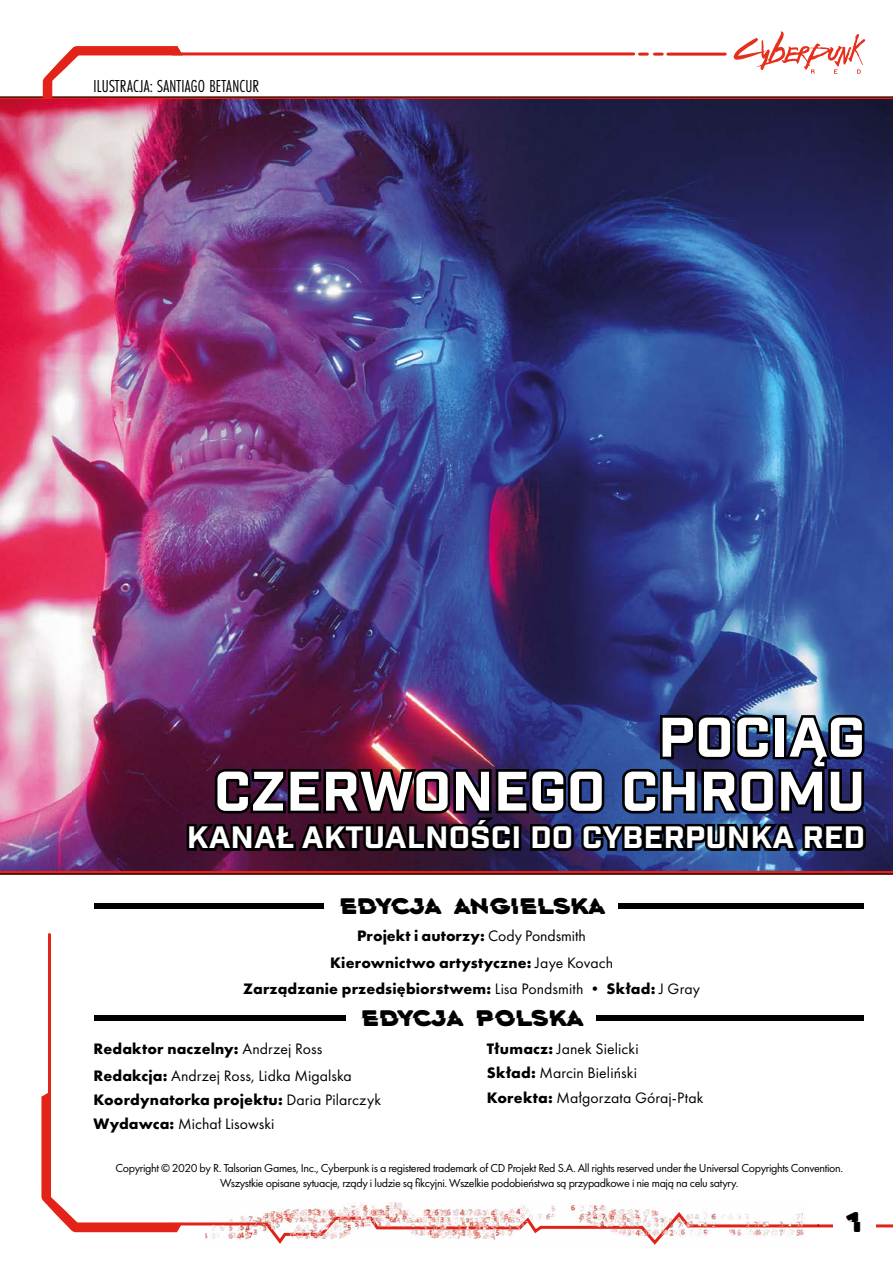
<style>
.page{position:relative;width:893px;height:1263px;background:#fff}
.page>*{position:absolute;margin:0;border:0;box-sizing:border-box;transform-origin:0 0}
.t1{font:54px/54px "Industry Inc Base";color:#fff;text-align:right;scale:1.1 1}
.t2{font:30px "Industry Inc Base";color:#fff;scale:1.1 1}
.t3{font:28.5px "Bisect";color:#000}
.t4{font:22.5px "Bisect";letter-spacing:-.02em;color:#000}
.t5{font:18px "Futura PT Cond";letter-spacing:.01em;color:#000}
.t6{font:700 15.75px/26.5px "Futura PT";letter-spacing:.01em;color:#000;text-align:center}
.t7{font:15.75px/24.5px "Futura PT";letter-spacing:.005em;color:#000}
.t8{font:12px/14.4px "Futura PT";letter-spacing:-.03em;color:#000;text-align:center}
.s1{font-weight:400}
.s2{font-weight:700}
</style>
<div class="page">
<svg style="left:48px;top:933px;width:845px;height:295px"></svg>
<img style="left:205px;top:1202px;width:600px;height:43px">
<svg style="left:41px;top:1089px;width:143px;height:144px"></svg>
<div style="left:0;top:96px;width:893px;height:8px;background:#621207"></div>
<hr style="left:0;top:98px;width:893px;height:4px;background:#e42318">
<div style="left:0;top:867px;width:893px;height:7px;background:#5d1005"></div>
<svg style="left:0;top:870px;width:893px;height:3px;background:#ac242f"></svg>
<svg style="left:733px;top:31px;width:133px;height:43px"></svg>
<svg style="left:185px;top:52px;width:452px;height:45px"></svg>
<svg style="left:640px;top:53px;width:7px;height:3px"></svg>
<hr style="left:668px;top:53px;width:57px;height:3px;background:#e42318">
<svg style="left:654px;top:53px;width:8px;height:3px"></svg>
<svg style="left:39px;top:46px;width:146px;height:52px"></svg>
<img style="left:0;top:99px;width:893px;height:771px">
<div style="left:833px;top:1210px;width:42px;height:21px;background:#fff"></div>
<div style="left:94px;top:903px;width:770px;height:5px;background:#000"></div>
<div style="left:94px;top:1015px;width:770px;height:5px;background:#000"></div>
<div style="left:325px;top:897px;width:293px;height:15px;background:#fff"></div>
<div style="left:347px;top:1009px;width:249px;height:15px;background:#fff"></div>
<img style="left:184px;top:709px;width:684px;height:151px">
<h3 class="t5" style="left:94px;top:76px;width:167px">ILUSTRACJA: SANTIAGO BETANCUR</h3>
<h1 class="t1" style="left:214px;top:713px;width:594px">POCIĄG<br>CZERWONEGO CHROMU</h1>
<h2 class="t2" style="left:187px;top:819px;width:618px">KANAŁ AKTUALNOŚCI DO CYBERPUNKA RED</h2>
<h3 class="t4" style="left:339px;top:892px;width:267px">EDYCJA ANGIELSKA</h3>
<h3 class="t6" style="left:243px;top:922px;width:458px">Projekt i autorzy: <span class="s1">Cody Pondsmith<br></span>Kierownictwo artystyczne: <span class="s1">Jaye Kovach<br></span>Zarządzanie przedsiębiorstwem: <span class="s1">Lisa Pondsmith</span> • Skład: <span class="s1">J Gray</span></h3>
<h3 class="t4" style="left:360px;top:1004px;width:223px">EDYCJA POLSKA</h3>
<h3 class="t7" style="left:94px;top:1035px;width:260px;line-height:26.7px"><span class="s2">Redaktor naczelny:</span> Andrzej Ross<br><span class="s2">Redakcja:</span> Andrzej Ross, Lidka Migalska</h3>
<h3 class="t6" style="left:94px;top:1087px;width:289px;line-height:24.5px;text-align:left">Koordynatorka projektu: <span class="s1">Daria Pilarczyk<br></span>Wydawca: <span class="s1">Michał Lisowski</span></h3>
<h3 class="t7" style="left:487px;top:1036px;width:218px"><span class="s2">Tłumacz:</span> Janek Sielicki<br><span class="s2">Skład:</span> Marcin Bieliński<br><span class="s2">Korekta:</span> Małgorzata Góraj-Ptak</h3>
<p class="t8" style="left:115px;top:1161px;width:729px">Copyright © 2020 by R. Talsorian Games, Inc., Cyberpunk is a registered trademark of CD Projekt Red S.A. All rights reserved under the Universal Copyrights Convention.<br>Wszystkie opisane sytuacje, rządy i ludzie są fikcyjni. Wszelkie podobieństwa są przypadkowe i nie mają na celu satyry.</p>
<h3 class="t3" style="left:847px;top:1204px;width:16px">1</h3>
</div>
